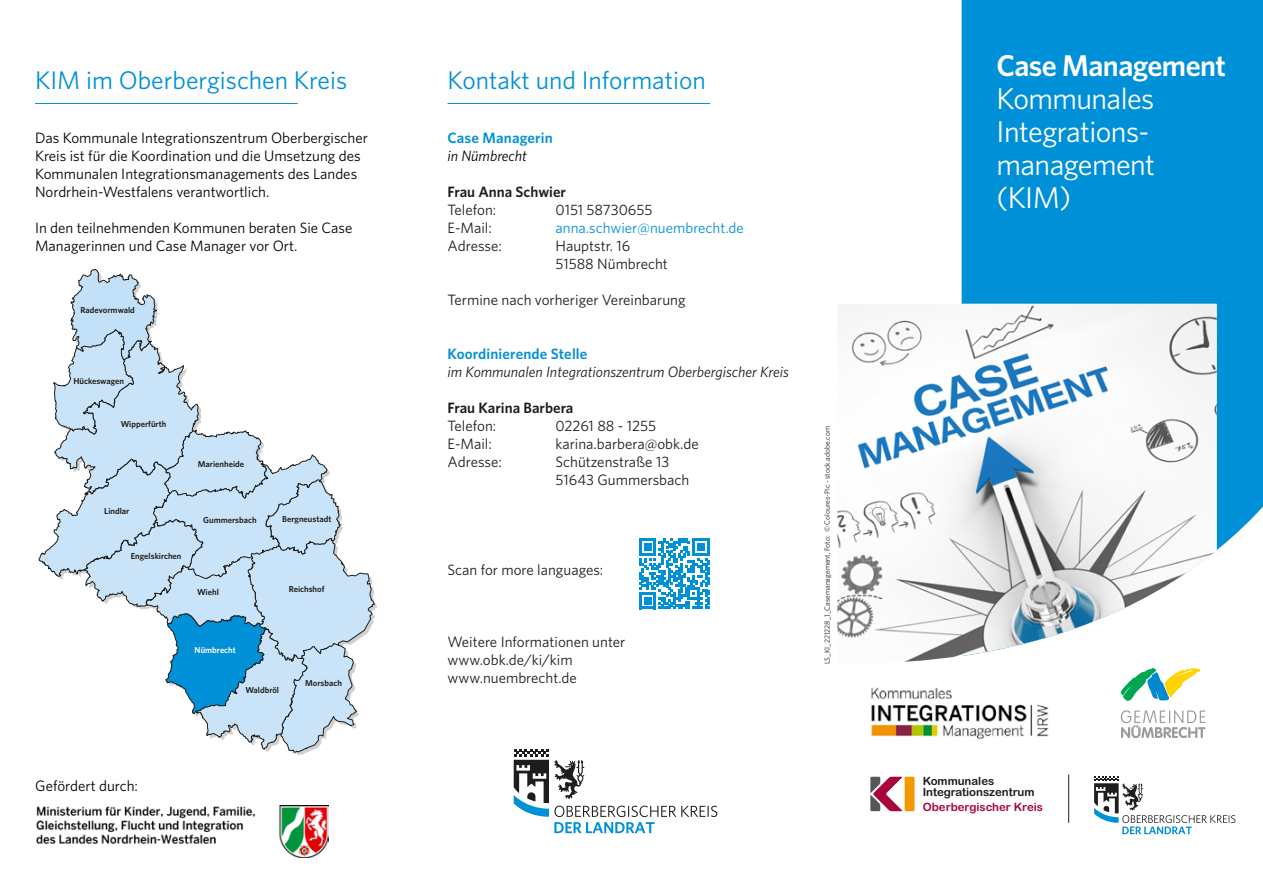
<style>
.page{position:relative;width:1263px;height:893px;background:#fff}
.page>*{position:absolute;margin:0;border:0;box-sizing:border-box;transform-origin:0 0}
.t1{font:30px/33px "Whitney";letter-spacing:-.02em;color:#fff}
.t2{font:600 30px "Whitney";letter-spacing:-.02em;color:#fff}
.t3{font:25.5px "Whitney";color:#0090d7}
.t4{font:15px/18px "Whitney";color:#1d1d1b}
.t5{font:15px/18px "Whitney";color:#010101}
.t6{font:italic 15px "Whitney";color:#1d1d1b}
.t7{font:600 15px "Whitney";letter-spacing:.01em;color:#0090d7}
.t8{font:600 15px "Whitney";color:#1d1d1b}
.t9{font:15px "Whitney";color:#0090d7}
.t10{font:italic 15px "Whitney";color:#010101}
.t11{font:11.4px/11.1px "Arial Rounded MT Bold";color:#1d1d1b}
.t12{font:11.4px "Arial Rounded MT Bold";color:#a8063a}
.t13{font:600 8.55px "Whitney";color:#1d1d1b}
.t14{font:600 8.55px "Whitney";color:#fff}
.t15{font:7.5px "Whitney";color:#1d1d1b}
</style>
<div class="page">
<div style="left:962px;top:0;width:301px;height:550px;background:#0090d7"></div>
<img style="left:837px;top:304px;width:380px;height:358px">
<svg style="left:514px;top:749px;width:203px;height:84px"></svg>
<hr style="left:447px;top:103px;width:263px;height:1px;background:#0090d7">
<hr style="left:35px;top:103px;width:263px;height:1px;background:#0090d7">
<div style="left:905px;top:777px;width:9px;height:34px;background:#f49800"></div>
<svg style="left:870px;top:777px;width:32px;height:34px"></svg>
<hr style="left:1068px;top:774px;width:1px;height:49px;background:#1d1d1b">
<svg style="left:1094px;top:776px;width:141px;height:58px"></svg>
<img style="left:871px;top:687px;width:178px;height:52px">
<img style="left:36px;top:806px;width:293px;height:52px">
<svg style="left:39px;top:269px;width:338px;height:486px"></svg>
<svg style="left:1121px;top:668px;width:79px;height:33px"></svg>
<svg style="left:1121px;top:710px;width:84px;height:28px"></svg>
<svg style="left:639px;top:538px;width:71px;height:71px"></svg>
<h2 class="t3" style="left:35px;top:63px;width:314px">KIM im Oberbergischen Kreis</h2>
<h2 class="t3" style="left:447px;top:63px;width:260px">Kontakt und Information</h2>
<p class="t5" style="left:35px;top:128px;width:334px">Das Kommunale Integrationszentrum Oberbergischer Kreis ist für die Koordination und die Umsetzung des Kommunalen Integrationsmanagements des Landes Nordrhein-Westfalens verantwortlich.</p>
<p class="t5" style="left:35px;top:218px;width:319px">In den teilnehmenden Kommunen beraten Sie Case<br>Managerinnen und Case Manager vor Ort.</p>
<p class="t7" style="left:447px;top:128px;width:107px">Case Managerin</p>
<p class="t10" style="left:447px;top:146px;width:81px">in Nümbrecht</p>
<p class="t8" style="left:447px;top:182px;width:120px">Frau Anna Schwier</p>
<p class="t4" style="left:447px;top:200px;width:50px">Telefon:</p>
<p class="t4" style="left:555px;top:200px;width:98px">0151 58730655</p>
<p class="t4" style="left:447px;top:218px;width:46px">E-Mail:</p>
<p class="t9" style="left:555px;top:218px;width:190px">anna.schwier@nuembrecht.de</p>
<p class="t4" style="left:447px;top:236px;width:56px">Adresse:</p>
<p class="t4" style="left:555px;top:236px;width:114px">Hauptstr. 16<br>51588 Nümbrecht</p>
<p class="t4" style="left:447px;top:290px;width:240px">Termine nach vorheriger Vereinbarung</p>
<p class="t13" style="left:81px;top:304px;width:56px">Radevormwald</p>
<p class="t13" style="left:73px;top:375px;width:52px">Hückeswagen</p>
<p class="t13" style="left:121px;top:419px;width:47px">Wipperfürth</p>
<p class="t13" style="left:198px;top:458px;width:48px">Marienheide</p>
<p class="t13" style="left:104px;top:506px;width:27px">Lindlar</p>
<p class="t13" style="left:131px;top:551px;width:52px">Engelskirchen</p>
<p class="t13" style="left:203px;top:514px;width:55px">Gummersbach</p>
<p class="t13" style="left:197px;top:586px;width:23px">Wiehl</p>
<p class="t13" style="left:282px;top:513px;width:51px">Bergneustadt</p>
<p class="t13" style="left:289px;top:583px;width:37px">Reichshof</p>
<p class="t14" style="left:195px;top:645px;width:43px">Nümbrecht</p>
<p class="t13" style="left:245px;top:684px;width:35px">Waldbröl</p>
<p class="t13" style="left:305px;top:677px;width:38px">Morsbach</p>
<p class="t5" style="left:35px;top:776px;width:104px">Gefördert durch:</p>
<p class="t7" style="left:447px;top:344px;width:141px">Koordinierende Stelle</p>
<p class="t6" style="left:447px;top:362px;width:343px">im Kommunalen Integrationszentrum Oberbergischer Kreis</p>
<p class="t8" style="left:447px;top:398px;width:127px">Frau Karina Barbera</p>
<p class="t4" style="left:447px;top:416px;width:50px">Telefon:</p>
<p class="t4" style="left:555px;top:416px;width:102px">02261 88 - 1255</p>
<p class="t4" style="left:447px;top:434px;width:46px">E-Mail:</p>
<p class="t4" style="left:555px;top:434px;width:145px">karina.barbera@obk.de</p>
<p class="t4" style="left:447px;top:452px;width:56px">Adresse:</p>
<p class="t4" style="left:555px;top:452px;width:135px">Schützenstraße 13<br>51643 Gummersbach</p>
<p class="t4" style="left:447px;top:560px;width:157px">Scan for more languages:</p>
<p class="t4" style="left:447px;top:632px;width:179px">Weitere Informationen unter www.obk.de/ki/kim www.nuembrecht.de</p>
<p class="t15" style="left:822px;top:664px;width:239px;rotate:-90deg">LS_KI_221228_1_Casemanagement, Foto: © Coloures-Pic - stock.adobe.com</p>
<h1 class="t2" style="left:996px;top:46px;width:231px">Case Management</h1>
<h1 class="t1" style="left:996px;top:81px;width:160px">Kommunales<br>Integrations&shy;management (KIM)</h1>
<p class="t11" style="left:923px;top:775px;width:113px">Kommunales<br>Integrationszentrum</p>
<p class="t12" style="left:923px;top:800px;width:122px">Oberbergischer Kreis</p>
</div>
